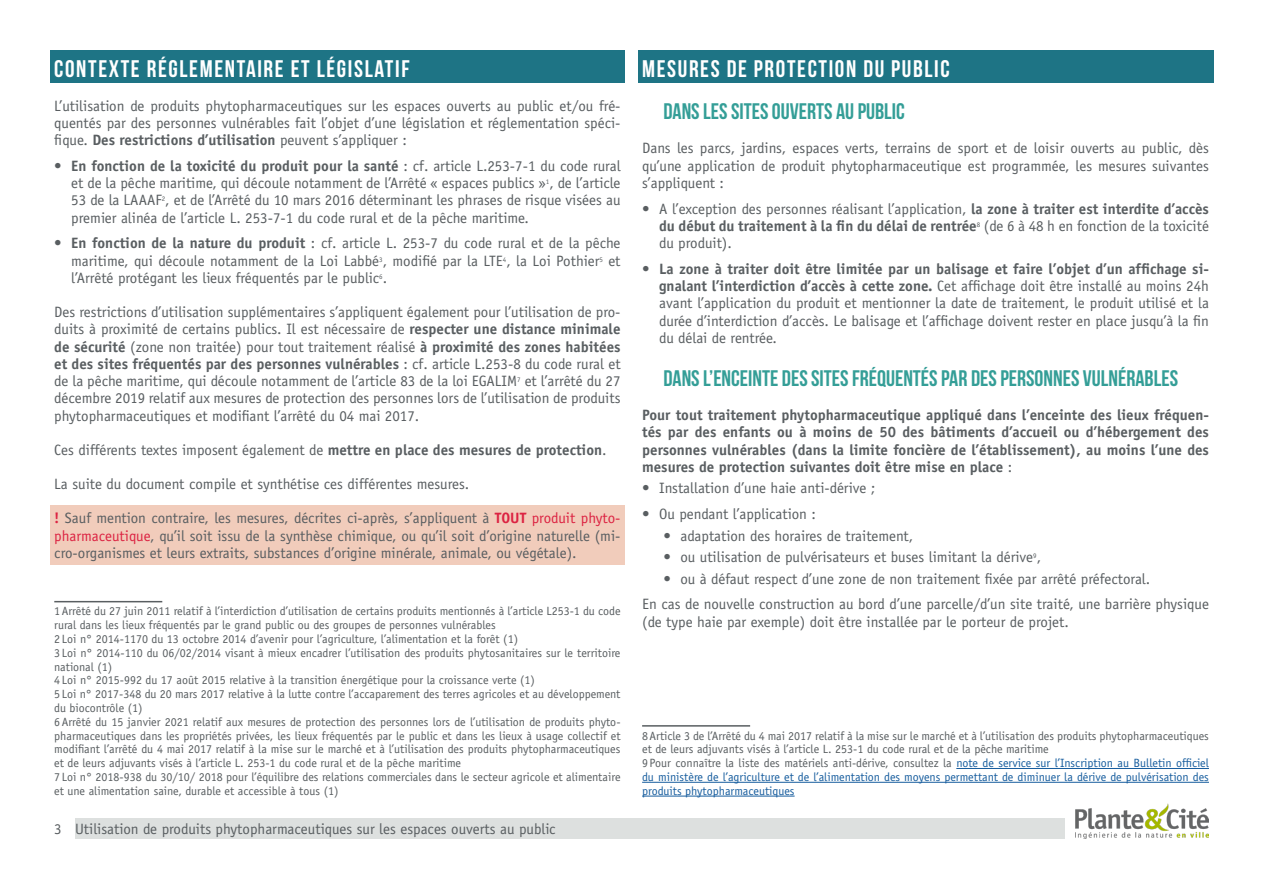
<style>
.page{position:relative;width:1263px;height:893px;background:#fff}
.page>*{position:absolute;margin:0;border:0;box-sizing:border-box;transform-origin:0 0}
.Heading_1{font:24px "Bebas Neue";letter-spacing:.07em;color:#fff}
.Heading_2{font:22.5px "Bebas Neue";color:#349e97}
.t1{font:15px/17.2px "Officina Sans Std";color:#595e61;text-align:justify}
.t2{font:700 15px/17.2px "Officina Sans Std";color:#595e61;text-align:justify}
.Base_de_page{font:12px/13.8px "Officina Sans Std";color:#595e61}
.Base_de_page-2{font:12px/13.8px "Officina Sans Std";color:#175d9e;text-align:justify}
.s1{font-weight:700}
.s2{font-weight:700;color:#dc2342}
.s3{color:#dc2342}
.s4{font-weight:400}
.s5{color:#595e61}
</style>
<div class="page">
<div style="left:75px;top:818px;width:989px;height:21px;background:#dde0df"></div>
<img style="left:1076px;top:804px;width:133px;height:34px">
<div style="left:50px;top:506px;width:574px;height:59px;background:#f1ccbb"></div>
<div style="left:50px;top:50px;width:575px;height:32px;background:#1e7485"></div>
<hr style="left:54px;top:601px;width:108px;height:1px;background:#595e61">
<div style="left:638px;top:50px;width:575px;height:32px;background:#1e7485"></div>
<hr style="left:642px;top:725px;width:108px;height:2px;background:#595e61">
<hr style="left:956px;top:768px;width:253px;height:1px;background:#175d9e">
<hr style="left:642px;top:782px;width:567px;height:1px;background:#175d9e">
<hr style="left:642px;top:796px;width:153px;height:1px;background:#175d9e">
<p class="Heading_1" style="left:54px;top:55px;width:357px">CONTEXTE RÉGLEMENTAIRE ET LÉGISLATIF</p>
<p class="t1" style="left:54px;top:97px;width:568px">L’utilisation de produits phytopharmaceutiques sur les espaces ouverts au public et/ou fré&shy;quentés par des personnes vulnérables fait l’objet d’une législation et réglementation spéci&shy;fique. <span class="s1">Des restrictions d’utilisation</span> peuvent s’appliquer :</p>
<p class="t1" style="left:71px;top:157px;width:551px;text-indent:-17px"><span class="s1">• En fonction de la toxicité du produit pour la santé</span> : cf. article L.253-7-1 du code rural et de la pêche maritime, qui découle notamment de l’Arrêté « espaces publics »<sup>1</sup>, de l’article 53 de la LAAAF<sup>2</sup>, et de l’Arrêté du 10 mars 2016 déterminant les phrases de risque visées au premier alinéa de l’article L. 253-7-1 du code rural et de la pêche maritime.</p>
<p class="t1" style="left:71px;top:235px;width:551px;text-indent:-17px"><span class="s1">• En fonction de la nature du produit</span> : cf. article L. 253-7 du code rural et de la pêche maritime, qui découle notamment de la Loi Labbé<sup>3</sup>, modifié par la LTE<sup>4</sup>, la Loi Pothier<sup>5</sup> et l’Arrêté protégant les lieux fréquentés par le public<sup>6</sup>.</p>
<p class="t1" style="left:54px;top:303px;width:568px">Des restrictions d’utilisation supplémentaires s’appliquent également pour l’utilisation de pro&shy;duits à proximité de certains publics. Il est nécessaire de <span class="s1">respecter une distance minimale de sécurité</span> (zone non traitée) pour tout traitement réalisé <span class="s1">à proximité des zones habitées et des sites fréquentés par des personnes vulnérables</span> : cf. article L.253-8 du code rural et de la pêche maritime, qui découle notamment de l’article 83 de la loi EGALIM<sup>7</sup> et l’arrêté du 27 décembre 2019 relatif aux mesures de protection des personnes lors de l’utilisation de produits phytopharmaceutiques et modifiant l’arrêté du 04 mai 2017.</p>
<p class="t1" style="left:54px;top:441px;width:554px">Ces différents textes imposent également de <span class="s1">mettre en place des mesures de protection</span>.</p>
<p class="t1" style="left:54px;top:475px;width:416px">La suite du document compile et synthétise ces différentes mesures.</p>
<p class="t1" style="left:54px;top:510px;width:568px"><span class="s2">!</span> Sauf mention contraire, les mesures, décrites ci-après, s’appliquent à <span class="s2">TOUT</span> <span class="s3">produit phyto&shy;pharmaceutique</span>, qu’il soit issu de la synthèse chimique, ou qu’il soit d’origine naturelle (mi&shy;cro-organismes et leurs extraits, substances d’origine minérale, animale, ou végétale).</p>
<p class="Base_de_page" style="left:54px;top:604px;width:568px">1Arrêté du 27 juin 2011 relatif à l’interdiction d’utilisation de certains produits mentionnés à l’article L253-1 du code rural dans les lieux fréquentés par le grand public ou des groupes de personnes vulnérables</p>
<p class="Base_de_page" style="left:54px;top:632px;width:465px">2Loi n° 2014-1170 du 13 octobre 2014 d’avenir pour l’agriculture, l’alimentation et la forêt (1)</p>
<p class="Base_de_page" style="left:54px;top:646px;width:568px">3Loi n° 2014-110 du 06/02/2014 visant à mieux encadrer l’utilisation des produits phytosanitaires sur le territoire national (1)</p>
<p class="Base_de_page" style="left:54px;top:673px;width:482px">4Loi n° 2015-992 du 17 août 2015 relative à la transition énergétique pour la croissance verte (1)</p>
<p class="Base_de_page" style="left:54px;top:687px;width:568px">5Loi n° 2017-348 du 20 mars 2017 relative à la lutte contre l’accaparement des terres agricoles et au développement du biocontrôle (1)</p>
<p class="Base_de_page" style="left:54px;top:715px;width:568px;text-align:justify">6Arrêté du 15 janvier 2021 relatif aux mesures de protection des personnes lors de l’utilisation de produits phyto&shy;pharmaceutiques dans les propriétés privées, les lieux fréquentés par le public et dans les lieux à usage collectif et modifiant l’arrêté du 4 mai 2017 relatif à la mise sur le marché et à l’utilisation des produits phytopharmaceutiques et de leurs adjuvants visés à l’article L. 253-1 du code rural et de la pêche maritime</p>
<p class="Base_de_page" style="left:54px;top:770px;width:568px">7Loi n° 2018-938 du 30/10/ 2018 pour l’équilibre des relations commerciales dans le secteur agricole et alimentaire et une alimentation saine, durable et accessible à tous (1)</p>
<p class="t1" style="left:54px;top:820px;width:503px">3 Utilisation de produits phytopharmaceutiques sur les espaces ouverts au public</p>
<p class="Heading_1" style="left:642px;top:55px;width:309px">MESURES DE PROTECTION DU PUBLIC</p>
<p class="Heading_2" style="left:663px;top:99px;width:243px">DANS LES SITES OUVERTS AU PUBLIC</p>
<p class="t1" style="left:642px;top:140px;width:568px">Dans les parcs, jardins, espaces verts, terrains de sport et de loisir ouverts au public, dès qu’une application de produit phytopharmaceutique est programmée, les mesures suivantes s’appliquent :</p>
<p class="t1" style="left:659px;top:200px;width:551px;text-indent:-17px">• A l’exception des personnes réalisant l’application, <span class="s1">la zone à traiter est interdite d’accès du début du traitement à la fin du délai de rentrée</span><sup>8</sup> (de 6 à 48 h en fonction de la toxicité du produit).</p>
<p class="t1" style="left:659px;top:260px;width:551px;text-indent:-17px"><span class="s1">• La zone à traiter doit être limitée par un balisage et faire l’objet d’un affichage si&shy;gnalant l’interdiction d’accès à cette zone.</span> Cet affichage doit être installé au moins 24h avant l’application du produit et mentionner la date de traitement, le produit utilisé et la durée d’interdiction d’accès. Le balisage et l’affichage doivent rester en place jusqu’à la fin du délai de rentrée.</p>
<p class="Heading_2" style="left:663px;top:366px;width:516px">DANS L’ENCEINTE DES SITES FRÉQUENTÉS PAR DES PERSONNES VULNÉRABLES</p>
<p class="t2" style="left:642px;top:406px;width:568px">Pour tout traitement phytopharmaceutique appliqué dans l’enceinte des lieux fréquen&shy;tés par des enfants ou à moins de 50 des bâtiments d’accueil ou d’hébergement des personnes vulnérables (dans la limite foncière de l’établissement), au moins l’une des mesures de protection suivantes doit être mise en place <span class="s4">:</span></p>
<p class="t1" style="left:642px;top:480px;width:235px">• Installation d’une haie anti-dérive ;</p>
<p class="t1" style="left:642px;top:505px;width:175px">• Ou pendant l’application :</p>
<p class="t1" style="left:663px;top:527px;width:251px">• adaptation des horaires de traitement,</p>
<p class="t1" style="left:663px;top:548px;width:379px">• ou utilisation de pulvérisateurs et buses limitant la dérive<sup>9</sup>,</p>
<p class="t1" style="left:663px;top:570px;width:488px">• ou à défaut respect d’une zone de non traitement fixée par arrêté préfectoral.</p>
<p class="t1" style="left:642px;top:596px;width:568px">En cas de nouvelle construction au bord d’une parcelle/d’un site traité, une barrière physique (de type haie par exemple) doit être installée par le porteur de projet.</p>
<p class="Base_de_page" style="left:642px;top:729px;width:568px">8Article 3 de l’Arrêté du 4 mai 2017 relatif à la mise sur le marché et à l’utilisation des produits phytopharmaceutiques et de leurs adjuvants visés à l’article L. 253-1 du code rural et de la pêche maritime</p>
<p class="Base_de_page-2" style="left:642px;top:756px;width:568px"><span class="s5">9Pour connaître la liste des matériels anti-dérive, consultez la</span> note de service sur l’Inscription au Bulletin officiel du ministère de l’agriculture et de l’alimentation des moyens permettant de diminuer la dérive de pulvérisation des produits phytopharmaceutiques</p>
</div>
